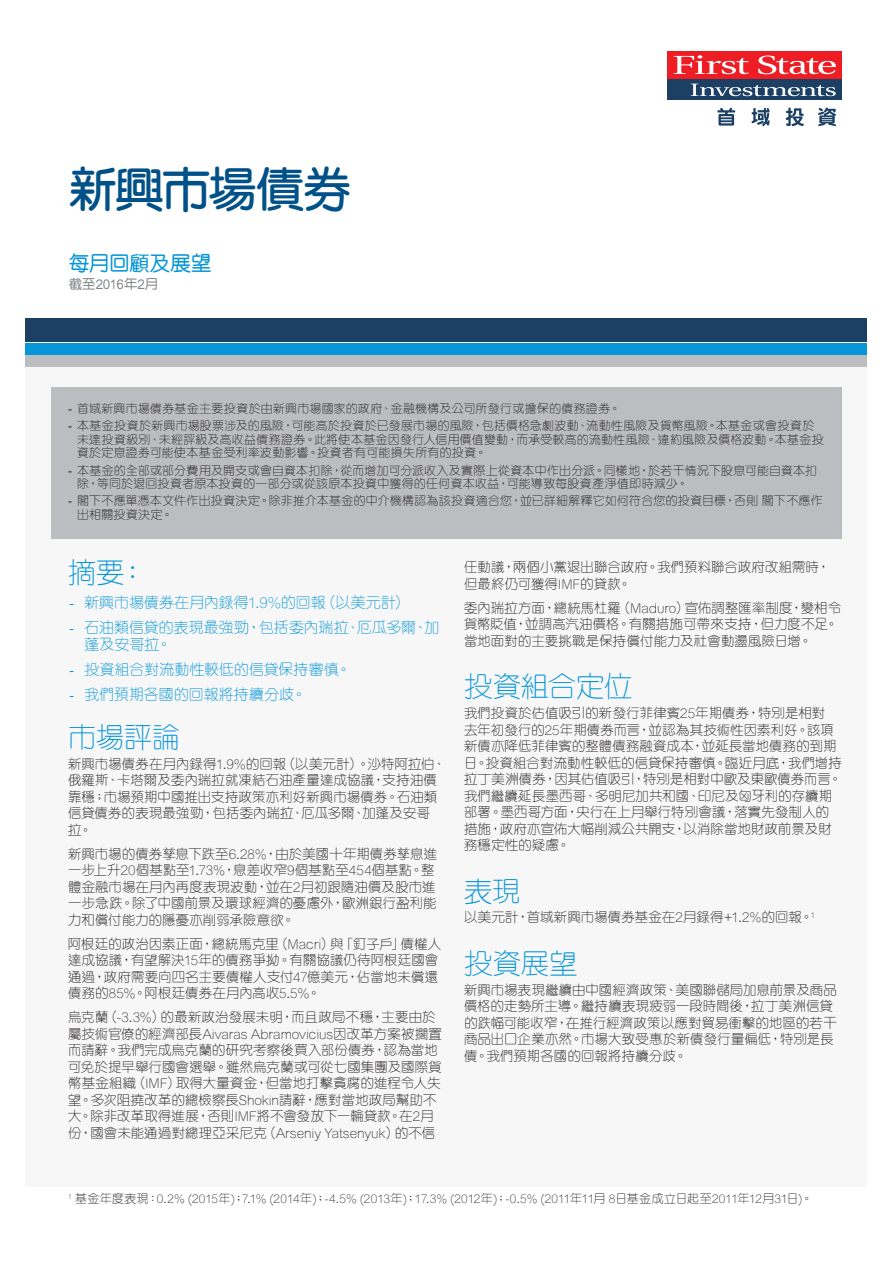
<style>
.page{position:relative;width:893px;height:1263px;background:#fff}
.page>*{position:absolute;margin:0;border:0;box-sizing:border-box;transform-origin:0 0}
._00_Cover_heading_1{font:600 49.5px "M Yuen HK";letter-spacing:-.055em;color:#005187}
.L1{font:300 28.5px "M Yuen HK";letter-spacing:-.02em;color:#0696d7}
.Key_highlights_L1{font:300 28.5px "M Yuen HK";color:#0696d7}
._00_Cover_heading_1-2{font:500 21px "M Yuen HK";letter-spacing:-.035em;color:#0696d7}
.t1{font:300 15px/16.5px "M Yuen HK";color:#0696d7}
.body_txt{font:300 13.5px/16.5px "M Yuen HK";color:#231f20}
._00_Cover_heading_1-3{font:500 13.5px "M Yuen HK";letter-spacing:-.01em;color:#808285}
._10_Table_text_____1{font:300 12px/13.5px "M Yuen HK";letter-spacing:.015em;color:#231f20}
.s1{font-family:"Arial";font-weight:400}
.s2{font-family:"Arial";font-weight:400;font-size:13.5px}
</style>
<div class="page">
<div style="left:26px;top:347px;width:841px;height:839px;background:#f7f7f8"></div>
<div style="left:26px;top:343px;width:841px;height:12px;background:#0696d7"></div>
<div style="left:26px;top:356px;width:841px;height:11px;background:#bcbdc0"></div>
<div style="left:26px;top:319px;width:841px;height:23px;background:#1b4064"></div>
<div style="left:668px;top:51px;width:174px;height:27px;background:#ee1d23"></div>
<svg style="left:674px;top:55px;width:75px;height:19px"></svg>
<svg style="left:758px;top:56px;width:78px;height:18px"></svg>
<div style="left:668px;top:80px;width:174px;height:20px;background:#1b4064"></div>
<svg style="left:691px;top:84px;width:145px;height:12px"></svg>
<svg style="left:717px;top:108px;width:18px;height:18px"></svg>
<svg style="left:751px;top:108px;width:19px;height:18px"></svg>
<svg style="left:786px;top:107px;width:18px;height:19px"></svg>
<svg style="left:818px;top:107px;width:18px;height:19px"></svg>
<div style="left:51px;top:387px;width:791px;height:152px;background:#bcbdc0"></div>
<p class="_00_Cover_heading_1" style="left:68px;top:165px;width:285px">新興市場債券</p>
<p class="_00_Cover_heading_1-2" style="left:69px;top:253px;width:145px">每月回顧及展望</p>
<p class="_00_Cover_heading_1-3" style="left:69px;top:277px;width:91px">截至2016年2月</p>
<p class="_10_Table_text_____1" style="left:68px;top:401px;width:554px"><span class="s1">-</span> 首域新興市場債券基金主要投資於由新興市場國家的政府、金融機構及公司所發行或擔保的債務證券。</p>
<p class="_10_Table_text_____1" style="left:77px;top:419px;width:748px;text-indent:-9px"><span class="s1">-</span> 本基金投資於新興市場股票涉及的風險，可能高於投資於已發展市場的風險，包括價格急劇波動、流動性風險及貨幣風險。本基金或會投資於未達投資級別、未經評級及高收益債務證券。此將使本基金因發行人信用價值變動，而承受較高的流動性風險、違約風險及價格波動。本基金投資於定息證券可能使本基金受利率波動影響。投資者有可能損失所有的投資。</p>
<p class="_10_Table_text_____1" style="left:77px;top:463px;width:742px;text-indent:-9px"><span class="s1">-</span> 本基金的全部或部分費用及開支或會自資本扣除，從而增加可分派收入及實際上從資本中作出分派。同樣地，於若干情況下股息可能自資本扣除，等同於退回投資者原本投資的一部分或從該原本投資中獲得的任何資本收益，可能導致每股資產淨值即時減少。</p>
<p class="_10_Table_text_____1" style="left:77px;top:494px;width:747px;text-indent:-9px"><span class="s1">-</span> 閣下不應單憑本文件作出投資決定。除非推介本基金的中介機構認為該投資適合您，並已詳細解釋它如何符合您的投資目標，否則閣下不應作出相關投資決定。</p>
<p class="Key_highlights_L1" style="left:68px;top:553px;width:81px">摘要：</p>
<p class="t1" style="left:70px;top:594px;width:341px"><span class="s2">-</span> 新興市場債券在月內錄得1.9%的回報（以美元計）</p>
<p class="t1" style="left:85px;top:619px;width:356px;text-indent:-15px"><span class="s2">-</span> 石油類信貸的表現最強勁，包括委內瑞拉、厄瓜多爾、加蓬及安哥拉。</p>
<p class="t1" style="left:70px;top:660px;width:283px"><span class="s2">-</span> 投資組合對流動性較低的信貸保持審慎。</p>
<p class="t1" style="left:70px;top:685px;width:238px"><span class="s2">-</span> 我們預期各國的回報將持續分歧。</p>
<p class="L1" style="left:68px;top:718px;width:114px">市場評論</p>
<p class="body_txt" style="left:68px;top:755px;width:379px">新興市場債券在月內錄得1.9%的回報（以美元計）。沙特阿拉伯、俄羅斯、卡塔爾及委內瑞拉就凍結石油產量達成協議，支持油價靠穩；市場預期中國推出支持政策亦利好新興市場債券。石油類信貸債券的表現最強勁，包括委內瑞拉、厄瓜多爾、加蓬及安哥拉。</p>
<p class="body_txt" style="left:68px;top:845px;width:371px">新興市場的債券孳息下跌至6.28%，由於美國十年期債券孳息進一步上升20個基點至1.73%，息差收窄9個基點至454個基點。整體金融市場在月內再度表現波動，並在2月初跟隨油價及股市進一步急跌。除了中國前景及環球經濟的憂慮外，歐洲銀行盈利能力和償付能力的隱憂亦削弱承險意欲。</p>
<p class="body_txt" style="left:68px;top:935px;width:375px">阿根廷的政治因素正面，總統馬克里（Macri）與「釘子戶」債權人達成協議，有望解決15年的債務爭拗。有關協議仍待阿根廷國會通過，政府需要向四名主要債權人支付47億美元，佔當地未償還債務的85%。阿根廷債券在月內高收5.5%。</p>
<p class="body_txt" style="left:68px;top:1008px;width:375px">烏克蘭（-3.3%）的最新政治發展未明，而且政局不穩，主要由於屬技術官僚的經濟部長Aivaras Abramovicius因改革方案被擱置而請辭。我們完成烏克蘭的研究考察後買入部份債券，認為當地可免於提早舉行國會選舉。雖然烏克蘭或可從七國集團及國際貨幣基金組織（IMF）取得大量資金，但當地打擊貪腐的進程令人失望。多次阻撓改革的總檢察長Shokin請辭，應對當地政局幫助不大。除非改革取得進展，否則IMF將不會發放下一輪貸款。在2月份，國會未能通過對總理亞采尼克（Arseniy Yatsenyuk）的不信</p>
<p class="body_txt" style="left:464px;top:558px;width:368px">任動議，兩個小黨退出聯合政府。我們預料聯合政府改組需時，但最終仍可獲得IMF的貸款。</p>
<p class="body_txt" style="left:464px;top:599px;width:379px">委內瑞拉方面，總統馬杜羅（Maduro）宣佈調整匯率制度，變相令貨幣貶值，並調高汽油價格。有關措施可帶來支持，但力度不足。當地面對的主要挑戰是保持償付能力及社會動盪風險日增。</p>
<p class="L1" style="left:464px;top:667px;width:170px">投資組合定位</p>
<p class="body_txt" style="left:464px;top:704px;width:379px">我們投資於估值吸引的新發行菲律賓25年期債券，特別是相對去年初發行的25年期債券而言，並認為其技術性因素利好。該項新債亦降低菲律賓的整體債務融資成本，並延長當地債務的到期日。投資組合對流動性較低的信貸保持審慎。臨近月底，我們增持拉丁美洲債券，因其估值吸引，特別是相對中歐及東歐債券而言。我們繼續延長墨西哥、多明尼加共和國、印尼及匈牙利的存續期部署。墨西哥方面，央行在上月舉行特別會議，落實先發制人的措施，政府亦宣佈大幅削減公共開支，以消除當地財政前景及財務穩定性的疑慮。</p>
<p class="L1" style="left:464px;top:871px;width:59px">表現</p>
<p class="body_txt" style="left:464px;top:908px;width:353px">以美元計，首域新興市場債券基金在2月錄得+1.2%的回報。<sup>1</sup></p>
<p class="L1" style="left:464px;top:944px;width:115px">投資展望</p>
<p class="body_txt" style="left:464px;top:981px;width:374px">新興市場表現繼續由中國經濟政策、美國聯儲局加息前景及商品價格的走勢所主導。繼持續表現疲弱一段時間後，拉丁美洲信貸的跌幅可能收窄，在推行經濟政策以應對貿易衝擊的地區的若干商品出口企業亦然。市場大致受惠於新債發行量偏低，特別是長債。我們預期各國的回報將持續分歧。</p>
<p class="_10_Table_text_____1" style="left:68px;top:1191px;width:746px"><sup>1</sup> 基金年度表現：0.2% (2015年)；7.1% (2014年)；-4.5% (2013年)；17.3% (2012年)；-0.5% (2011年11月 8日基金成立日起至2011年12月31日)。</p>
</div>
